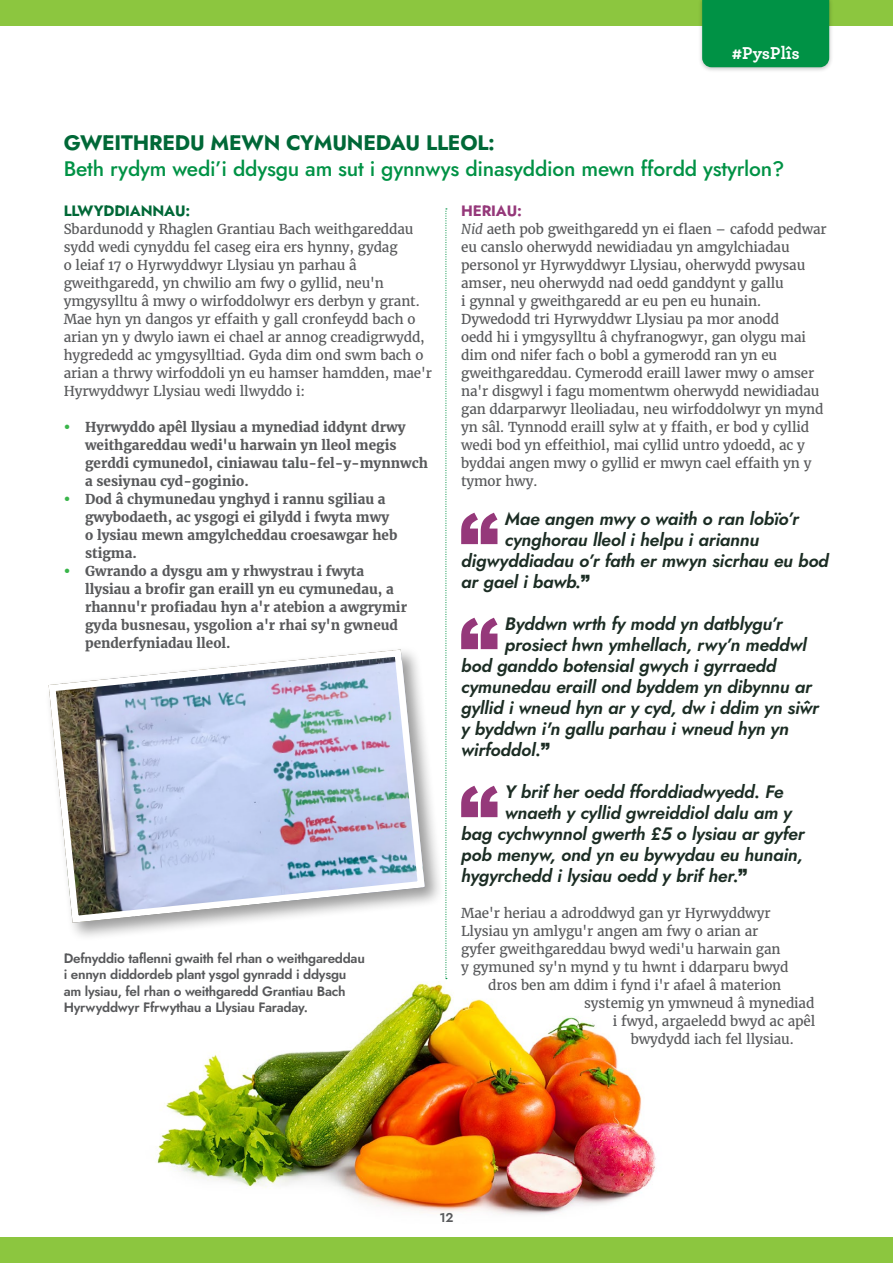
<style>
.page{position:relative;width:893px;height:1263px;background:#fff}
.page>*{position:absolute;margin:0;border:0;box-sizing:border-box;transform-origin:0 0}
.t1{font:900 78.9px "Arial";color:#95387a}
.t2{font:500 21px "Jost";letter-spacing:-.01em;color:#009245}
.t3{font:700 21px "Jost";letter-spacing:-.01em;color:#006837}
.t4{font:italic 600 18px "Jost";letter-spacing:-.01em;color:#1c2d24}
.t5{font:700 18px "Archer Pro";color:#fff}
.t6{font:700 15px "Jost";letter-spacing:-.01em;color:#006837}
.t7{font:700 15px "Jost";letter-spacing:-.01em;color:#95387a}
.t8{font:13.5px/18px "Merriweather";letter-spacing:-.01em;color:#58595b}
.t9{font:700 13.5px/18px "Merriweather";color:#58595b}
.t10{font:600 13.5px/16.5px "Jost";letter-spacing:-.02em;color:#58595b}
.t11{font:600 12.75px "Jost";color:#58595b}
.s1{font-family:"Arvo";color:#39b54a}
.s2{font-style:italic}
.s3{font-family:"Arial";font-weight:900;font-style:normal}
</style>
<div class="page">
<div style="left:0;top:0;width:893px;height:26px;background:#8cc63f"></div>
<div style="left:698px;top:0;width:136px;height:73px;background:#000;opacity:.24"></div>
<div style="left:702px;top:0;width:127px;height:67px;background:#009245"></div>
<img style="left:157px;top:978px;width:499px;height:237px">
<div style="left:0;top:1237px;width:893px;height:26px;background:#8cc63f"></div>
<svg style="left:445px;top:208px;width:2px;height:771px"></svg>
<div style="left:45px;top:646px;width:399px;height:296px;background:#000;opacity:.4"></div>
<img style="left:45px;top:646px;width:383px;height:280px">
<h3 class="t5" style="left:732px;top:38px;width:69px">#PysPlîs</h3>
<h2 class="t3" style="left:64px;top:128px;width:433px">GWEITHREDU MEWN CYMUNEDAU LLEOL:</h2>
<h2 class="t2" style="left:64px;top:154px;width:722px">Beth rydym wedi’i ddysgu am sut i gynnwys dinasyddion mewn ffordd ystyrlon?</h2>
<p class="t6" style="left:64px;top:201px;width:128px">LLWYDDIANNAU:</p>
<p class="t8" style="left:64px;top:220px;width:370px">Sbardunodd y Rhaglen Grantiau Bach weithgareddau sydd wedi cynyddu fel caseg eira ers hynny, gydag<br>o leiaf 17 o Hyrwyddwyr Llysiau yn parhau â gweithgaredd, yn chwilio am fwy o gyllid, neu'n ymgysylltu â mwy o wirfoddolwyr ers derbyn y grant.<br>Mae hyn yn dangos yr effaith y gall cronfeydd bach o arian yn y dwylo iawn ei chael ar annog creadigrwydd, hygrededd ac ymgysylltiad. Gyda dim ond swm bach o arian a thrwy wirfoddoli yn eu hamser hamdden, mae'r Hyrwyddwyr Llysiau wedi llwyddo i:</p>
<p class="t9" style="left:85px;top:418px;width:344px;text-indent:-21px"><span class="s1">•</span> Hyrwyddo apêl llysiau a mynediad iddynt drwy weithgareddau wedi'u harwain yn lleol megis gerddi cymunedol, ciniawau talu-fel-y-mynnwch a sesiynau cyd-goginio.</p>
<p class="t9" style="left:85px;top:490px;width:314px;text-indent:-21px"><span class="s1">•</span> Dod â chymunedau ynghyd i rannu sgiliau a gwybodaeth, ac ysgogi ei gilydd i fwyta mwy o lysiau mewn amgylcheddau croesawgar heb stigma.</p>
<p class="t9" style="left:85px;top:562px;width:324px;text-indent:-21px"><span class="s1">•</span> Gwrando a dysgu am y rhwystrau i fwyta llysiau a brofir gan eraill yn eu cymunedau, a rhannu'r profiadau hyn a'r atebion a awgrymir gyda busnesau, ysgolion a'r rhai sy'n gwneud penderfyniadau lleol.</p>
<p class="t10" style="left:64px;top:950px;width:303px">Defnyddio taflenni gwaith fel rhan o weithgareddau i ennyn diddordeb plant ysgol gynradd i ddysgu am lysiau, fel rhan o weithgaredd Grantiau Bach Hyrwyddwyr Ffrwythau a Llysiau Faraday.</p>
<p class="t7" style="left:461px;top:201px;width:62px">HERIAU:</p>
<p class="t8" style="left:461px;top:220px;width:367px"><span class="s2">Nid</span> aeth pob gweithgaredd yn ei flaen – cafodd pedwar eu canslo oherwydd newidiadau yn amgylchiadau personol yr Hyrwyddwyr Llysiau, oherwydd pwysau amser, neu oherwydd nad oedd ganddynt y gallu<br>i gynnal y gweithgaredd ar eu pen eu hunain.<br>Dywedodd tri Hyrwyddwr Llysiau pa mor anodd<br>oedd hi i ymgysylltu â chyfranogwyr, gan olygu mai dim ond nifer fach o bobl a gymerodd ran yn eu gweithgareddau. Cymerodd eraill lawer mwy o amser na'r disgwyl i fagu momentwm oherwydd newidiadau gan ddarparwyr lleoliadau, neu wirfoddolwyr yn mynd yn sâl. Tynnodd eraill sylw at y ffaith, er bod y cyllid wedi bod yn effeithiol, mai cyllid untro ydoedd, ac y byddai angen mwy o gyllid er mwyn cael effaith yn y tymor hwy.</p>
<h1 class="t1" style="left:459px;top:485px;width:41px">“</h1>
<h3 class="t4" style="left:505px;top:506px;width:296px">Mae angen mwy o waith o ran lobïo’r</h3>
<h3 class="t4" style="left:505px;top:527px;width:256px">cynghorau lleol i helpu i ariannu</h3>
<h3 class="t4" style="left:461px;top:548px;width:369px">digwyddiadau o’r fath er mwyn sicrhau eu bod</h3>
<h3 class="t4" style="left:461px;top:569px;width:130px">ar gael i bawb.<span class="s3">”</span></h3>
<h1 class="t1" style="left:459px;top:590px;width:41px">“</h1>
<h3 class="t4" style="left:505px;top:611px;width:279px">Byddwn wrth fy modd yn datblygu’r</h3>
<h3 class="t4" style="left:505px;top:632px;width:303px">prosiect hwn ymhellach, rwy’n meddwl</h3>
<h3 class="t4" style="left:461px;top:653px;width:317px">bod ganddo botensial gwych i gyrraedd</h3>
<h3 class="t4" style="left:461px;top:674px;width:352px">cymunedau eraill ond byddem yn dibynnu ar</h3>
<h3 class="t4" style="left:461px;top:695px;width:359px">gyllid i wneud hyn ar y cyd, dw i ddim yn siŵr</h3>
<h3 class="t4" style="left:461px;top:716px;width:329px">y byddwn i'n gallu parhau i wneud hyn yn</h3>
<h3 class="t4" style="left:461px;top:737px;width:90px">wirfoddol.<span class="s3">”</span></h3>
<h1 class="t1" style="left:459px;top:758px;width:41px">“</h1>
<h3 class="t4" style="left:505px;top:779px;width:280px">Y brif her oedd fforddiadwyedd. Fe</h3>
<h3 class="t4" style="left:505px;top:800px;width:289px">wnaeth y cyllid gwreiddiol dalu am y</h3>
<h3 class="t4" style="left:461px;top:821px;width:345px">bag cychwynnol gwerth £5 o lysiau ar gyfer</h3>
<h3 class="t4" style="left:461px;top:842px;width:343px">pob menyw, ond yn eu bywydau eu hunain,</h3>
<h3 class="t4" style="left:461px;top:863px;width:288px">hygyrchedd i lysiau oedd y brif her.<span class="s3">”</span></h3>
<p class="t8" style="left:461px;top:904px;width:311px">Mae'r heriau a adroddwyd gan yr Hyrwyddwyr</p>
<p class="t8" style="left:461px;top:922px;width:299px">Llysiau yn amlygu'r angen am fwy o arian ar</p>
<p class="t8" style="left:461px;top:940px;width:321px">gyfer gweithgareddau bwyd wedi'u harwain gan</p>
<p class="t8" style="left:461px;top:958px;width:329px">y gymuned sy'n mynd y tu hwnt i ddarparu bwyd</p>
<p class="t8" style="left:488px;top:976px;width:295px">dros ben am ddim i fynd i'r afael â materion</p>
<p class="t8" style="left:584px;top:994px;width:232px">systemig yn ymwneud â mynediad</p>
<p class="t8" style="left:613px;top:1012px;width:204px">i fwyd, argaeledd bwyd ac apêl</p>
<p class="t8" style="left:631px;top:1030px;width:164px">bwydydd iach fel llysiau.</p>
<p class="t11" style="left:439px;top:1209px;width:16px">12</p>
</div>
